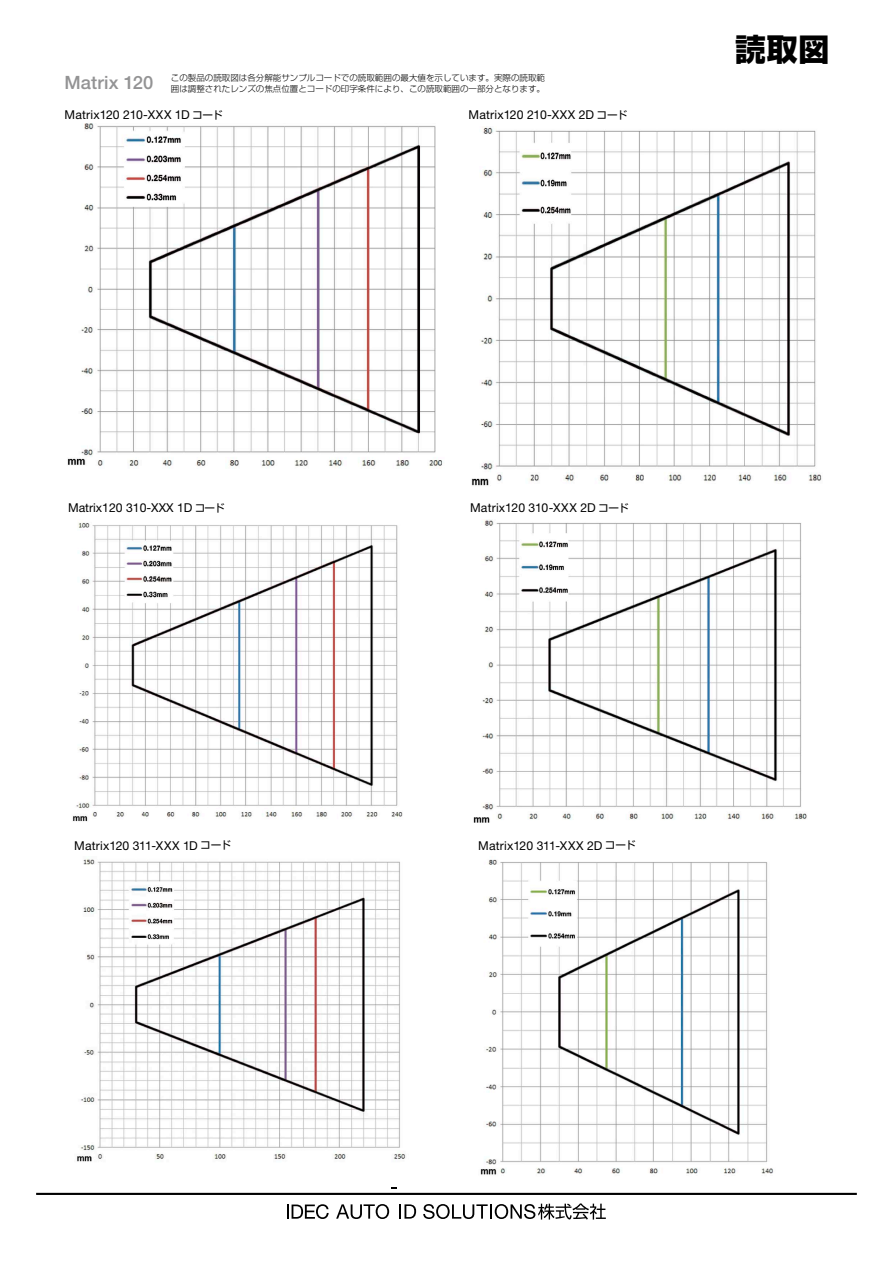
<style>
.page{position:relative;width:893px;height:1263px;background:#fff}
.page>*{position:absolute;margin:0;border:0;box-sizing:border-box;transform-origin:0 0}
.t1{font:800 30.9px "Shin Go Pro";color:#000}
.t2{font:500 18.3px "Helvetica Neue LT Pro";letter-spacing:.01em;color:#939394}
.t3{font:12.15px "Helvetica Neue LT Pro";letter-spacing:.005em;color:#000}
.t4{font:300 8.55px/10.6px "Shin Go Pro";color:#000}
.s1{font-family:"Shin Go Pro";font-size:10.65px}
</style>
<div class="page">
<svg style="left:287px;top:1204px;width:42px;height:15px"></svg>
<svg style="left:336px;top:1204px;width:53px;height:15px"></svg>
<svg style="left:399px;top:1204px;width:17px;height:15px"></svg>
<svg style="left:423px;top:1203px;width:183px;height:16px"></svg>
<hr style="left:36px;top:1193px;width:821px;height:2px;background:#000">
<img style="left:67px;top:123px;width:376px;height:346px">
<img style="left:471px;top:127px;width:351px;height:359px">
<img style="left:72px;top:522px;width:331px;height:300px">
<img style="left:473px;top:519px;width:334px;height:304px">
<img style="left:77px;top:858px;width:329px;height:304px">
<img style="left:480px;top:859px;width:293px;height:316px">
<p class="t4" style="left:171px;top:72px;width:376px">この製品の読取図は各分解能サンプルコードでの読取範囲の最大値を示しています。実際の読取範囲は調整されたレンズの焦点位置とコードの印字条件により、この読取範囲の一部分となります。</p>
<h2 class="t2" style="left:65px;top:71px;width:90px">Matrix 120</h2>
<p class="t3" style="left:65px;top:107px;width:160px">Matrix120 210-XXX 1D <span class="s1">コード</span></p>
<p class="t3" style="left:469px;top:107px;width:160px">Matrix120 210-XXX 2D <span class="s1">コード</span></p>
<h1 class="t1" style="left:735px;top:25px;width:96px">読取図</h1>
<p class="t3" style="left:68px;top:500px;width:158px">Matrix120 310-XXX 1D <span class="s1">コード</span></p>
<p class="t3" style="left:470px;top:501px;width:160px">Matrix120 310-XXX 2D <span class="s1">コード</span></p>
<p class="t3" style="left:74px;top:838px;width:158px">Matrix120 311-XXX 1D <span class="s1">コード</span></p>
<p class="t3" style="left:478px;top:838px;width:159px">Matrix120 311-XXX 2D <span class="s1">コード</span></p>
</div>
